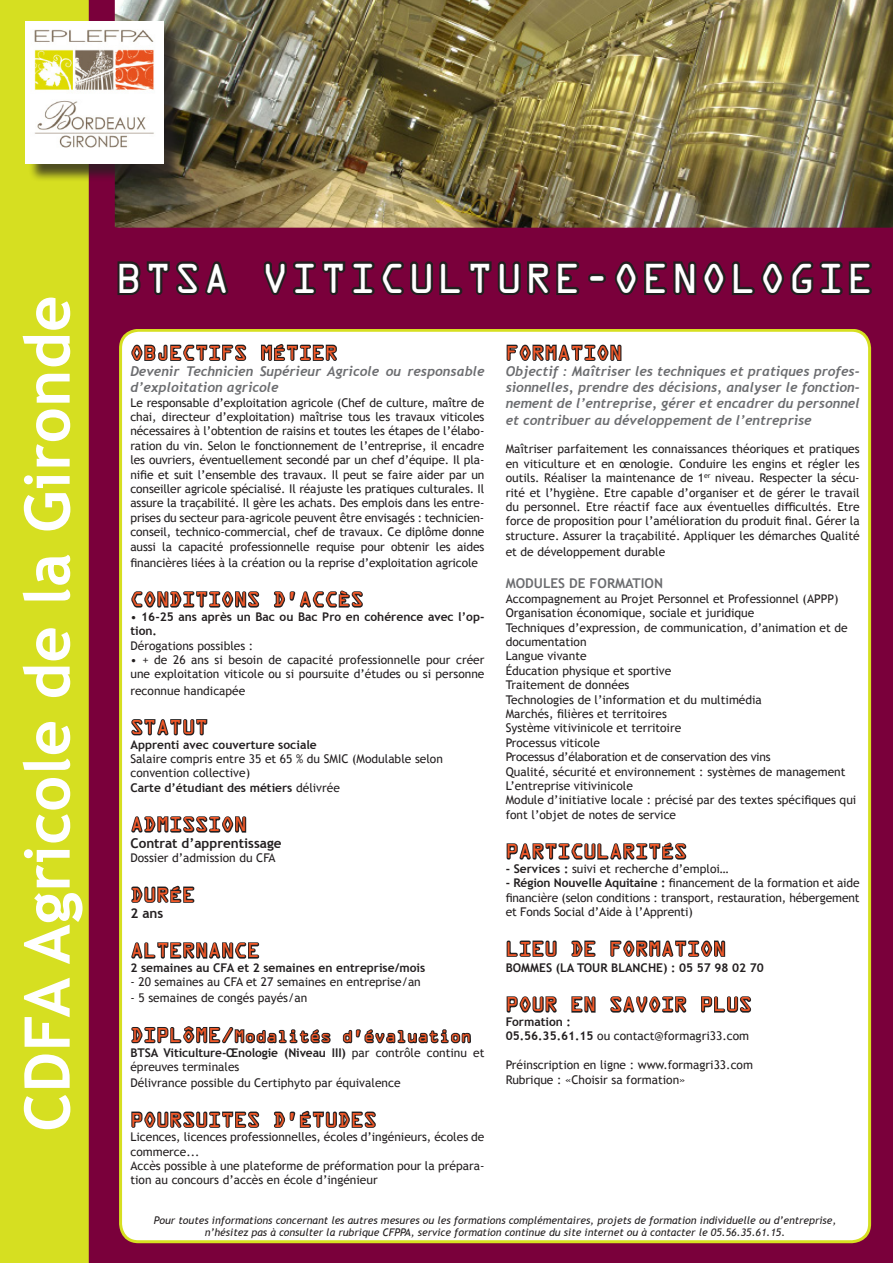
<style>
.page{position:relative;width:893px;height:1263px;background:#7a003b}
.page>*{position:absolute;margin:0;border:0;box-sizing:border-box;transform-origin:0 0}
.t1{font:700 63px "Trebuchet MS";letter-spacing:.01em;color:#fff}
.gd_titre_fiche{font:37.5px "OCRA Std";letter-spacing:.06em;color:#fff}
.titre_paragraphe{font:18px "OCRA Std";color:#f15929}
.titre_paragraphe-2{font:15px "OCRA Std";color:#f15929}
.t2{font:italic 700 13.5px/16.2px "Trebuchet";color:#6c6d70}
.t3{font:700 13.5px "Trebuchet MS";color:#231f20}
.t4{font:700 13.5px "Trebuchet MS";color:#6c6d70}
.t5{font:12px/14.4px "Trebuchet MS";color:#231f20}
.t6{font:700 12px/14.4px "Trebuchet MS";color:#231f20}
.t7{font:12px "Trebuchet MS";letter-spacing:-.02em;color:#231f20}
.t8{font:italic 10.5px "Trebuchet MS";color:#231f20}
.s1{font-weight:400}
.s2{font-size:18px}
.s3{font-weight:700}
</style>
<div class="page">
<div style="left:121px;top:330px;width:749px;height:912px;background:#fff;border-radius:18px"></div>
<svg style="left:117px;top:261px;width:112px;height:34px"></svg>
<svg style="left:263px;top:261px;width:317px;height:34px"></svg>
<div style="left:588px;top:274px;width:18px;height:9px;border:4px solid #231f20;border-radius:2px"></div>
<svg style="left:614px;top:261px;width:258px;height:34px"></svg>
<div style="left:0;top:0;width:89px;height:1263px;background:#d6df21"></div>
<img style="left:115px;top:0;width:778px;height:228px">
<svg style="left:131px;top:344px;width:116px;height:17px"></svg>
<svg style="left:261px;top:344px;width:76px;height:17px"></svg>
<svg style="left:131px;top:591px;width:129px;height:17px"></svg>
<svg style="left:273px;top:590px;width:90px;height:18px"></svg>
<svg style="left:131px;top:719px;width:77px;height:17px"></svg>
<svg style="left:131px;top:816px;width:116px;height:17px"></svg>
<svg style="left:131px;top:885px;width:340px;height:243px"></svg>
<svg style="left:506px;top:344px;width:116px;height:17px"></svg>
<svg style="left:506px;top:842px;width:181px;height:18px"></svg>
<svg style="left:506px;top:940px;width:51px;height:17px"></svg>
<svg style="left:571px;top:940px;width:25px;height:17px"></svg>
<svg style="left:610px;top:940px;width:116px;height:17px"></svg>
<svg style="left:506px;top:996px;width:51px;height:17px"></svg>
<svg style="left:571px;top:996px;width:25px;height:17px"></svg>
<svg style="left:610px;top:996px;width:77px;height:17px"></svg>
<svg style="left:701px;top:996px;width:51px;height:17px"></svg>
<div style="left:28px;top:24px;width:155px;height:158px;background:#231f20;opacity:.75"></div>
<div style="left:26px;top:21px;width:138px;height:142px;background:#fff"></div>
<img style="left:34px;top:30px;width:120px;height:118px">
<p class="t1" style="left:8px;top:1132px;width:838px;rotate:-90deg">CDFA Agricole de la Gironde</p>
<p class="gd_titre_fiche" style="left:116px;top:262px;width:760px">BTSA VITICULTURE-OENOLOGIE</p>
<p class="titre_paragraphe" style="left:130px;top:345px;width:209px">OBJECTIFS MÉTIER</p>
<p class="t2" style="left:130px;top:363px;width:355px">Devenir Technicien Supérieur Agricole ou responsable d’exploitation agricole</p>
<p class="t5" style="left:130px;top:395px;width:355px;text-align:justify">Le responsable d’exploitation agricole (Chef de culture, maître de chai, directeur d’exploitation) maîtrise tous les travaux viticoles nécessaires à l’obtention de raisins et toutes les étapes de l’élabo&shy;ration du vin. Selon le fonctionnement de l’entreprise, il encadre les ouvriers, éventuellement secondé par un chef d’équipe. Il pla&shy;nifie et suit l’ensemble des travaux. Il peut se faire aider par un conseiller agricole spécialisé. Il réajuste les pratiques culturales. Il assure la traçabilité. Il gère les achats. Des emplois dans les entre&shy;prises du secteur para-agricole peuvent être envisagés : technicien&shy;conseil, technico-commercial, chef de travaux. Ce diplôme donne aussi la capacité professionnelle requise pour obtenir les aides</p>
<p class="t5" style="left:130px;top:555px;width:349px">financières liées à la création ou la reprise d’exploitation agricole</p>
<p class="titre_paragraphe" style="left:130px;top:592px;width:235px">CONDITIONS D’ACCÈS</p>
<p class="t6" style="left:130px;top:609px;width:355px"><span class="s1">•</span> 16-25 ans après un Bac ou Bac Pro en cohérence avec l’op&shy;tion.</p>
<p class="t5" style="left:130px;top:638px;width:124px">Dérogations possibles :</p>
<p class="t5" style="left:130px;top:652px;width:355px">• + de 26 ans si besoin de capacité professionnelle pour créer une exploitation viticole ou si poursuite d’études ou si personne</p>
<p class="t5" style="left:130px;top:683px;width:116px">reconnue handicapée</p>
<p class="titre_paragraphe" style="left:130px;top:719px;width:79px">STATUT</p>
<p class="t6" style="left:130px;top:737px;width:188px">Apprenti avec couverture sociale</p>
<p class="t5" style="left:130px;top:751px;width:314px">Salaire compris entre 35 et 65 % du SMIC (Modulable selon</p>
<p class="t5" style="left:130px;top:766px;width:121px">convention collective)</p>
<p class="t6" style="left:130px;top:780px;width:211px">Carte d’étudiant des métiers <span class="s1">délivrée</span></p>
<p class="titre_paragraphe" style="left:130px;top:817px;width:118px">ADMISSION</p>
<p class="t3" style="left:130px;top:834px;width:153px">Contrat d’apprentissage</p>
<p class="t5" style="left:130px;top:850px;width:147px">Dossier d’admission du CFA</p>
<p class="titre_paragraphe" style="left:130px;top:887px;width:66px">DURÉE</p>
<p class="t3" style="left:130px;top:905px;width:34px">2 ans</p>
<p class="titre_paragraphe" style="left:130px;top:943px;width:131px">ALTERNANCE</p>
<p class="t6" style="left:130px;top:960px;width:296px">2 semaines au CFA et 2 semaines en entreprise/mois</p>
<p class="t5" style="left:130px;top:975px;width:292px">- 20 semaines au CFA et 27 semaines en entreprise/an</p>
<p class="t5" style="left:130px;top:991px;width:178px">- 5 semaines de congés payés/an</p>
<p class="titre_paragraphe-2" style="left:130px;top:1030px;width:343px"><span class="s2">DIPLÔME/</span>Modalités d’évaluation</p>
<p class="t5" style="left:130px;top:1045px;width:355px"><span class="s3">BTSA Viticulture-Œnologie (Niveau III)</span> par contrôle continu et épreuves terminales</p>
<p class="t5" style="left:130px;top:1075px;width:272px">Délivrance possible du Certiphyto par équivalence</p>
<p class="titre_paragraphe" style="left:130px;top:1112px;width:248px">POURSUITES D’ÉTUDES</p>
<p class="t5" style="left:130px;top:1129px;width:355px">Licences, licences professionnelles, écoles d’ingénieurs, écoles de commerce...</p>
<p class="t5" style="left:130px;top:1158px;width:355px">Accès possible à une plateforme de préformation pour la prépara&shy;tion au concours d’accès en école d’ingénieur</p>
<p class="titre_paragraphe" style="left:506px;top:345px;width:118px">FORMATION</p>
<p class="t2" style="left:506px;top:363px;width:355px;text-align:justify">Objectif : Maîtriser les techniques et pratiques profes&shy;sionnelles, prendre des décisions, analyser le fonction&shy;nement de l’entreprise, gérer et encadrer du personnel et contribuer au développement de l’entreprise</p>
<p class="t5" style="left:506px;top:442px;width:355px;text-align:justify">Maîtriser parfaitement les connaissances théoriques et pratiques en viticulture et en œnologie. Conduire les engins et régler les outils. Réaliser la maintenance de 1<sup>er</sup> niveau. Respecter la sécu&shy;rité et l’hygiène. Etre capable d’organiser et de gérer le travail du personnel. Etre réactif face aux éventuelles difficultés. Etre force de proposition pour l’amélioration du produit final. Gérer la structure. Assurer la traçabilité. Appliquer les démarches Qualité</p>
<p class="t5" style="left:506px;top:544px;width:161px">et de développement durable</p>
<p class="t4" style="left:506px;top:575px;width:159px">MODULES DE FORMATION</p>
<p class="t5" style="left:506px;top:591px;width:334px">Accompagnement au Projet Personnel et Professionnel (APPP)</p>
<p class="t5" style="left:506px;top:606px;width:250px">Organisation économique, sociale et juridique</p>
<p class="t5" style="left:506px;top:620px;width:344px">Techniques d’expression, de communication, d’animation et de documentation</p>
<p class="t5" style="left:506px;top:649px;width:82px">Langue vivante</p>
<p class="t5" style="left:506px;top:663px;width:167px">Éducation physique et sportive</p>
<p class="t5" style="left:506px;top:678px;width:125px">Traitement de données</p>
<p class="t5" style="left:506px;top:692px;width:258px">Technologies de l’information et du multimédia</p>
<p class="t5" style="left:506px;top:706px;width:163px">Marchés, filières et territoires</p>
<p class="t5" style="left:506px;top:721px;width:177px">Système vitivinicole et territoire</p>
<p class="t5" style="left:506px;top:735px;width:96px">Processus viticole</p>
<p class="t7" style="left:506px;top:749px;width:266px">Processus d’élaboration et de conservation des vins</p>
<p class="t5" style="left:506px;top:764px;width:341px">Qualité, sécurité et environnement : systèmes de management</p>
<p class="t5" style="left:506px;top:778px;width:129px">L’entreprise vitivinicole</p>
<p class="t5" style="left:506px;top:793px;width:352px">Module d’initiative locale : précisé par des textes spécifiques qui font l’objet de notes de service</p>
<p class="titre_paragraphe" style="left:506px;top:844px;width:183px">PARTICULARITÉS</p>
<p class="t5" style="left:506px;top:861px;width:224px"><span class="s3">- Services :</span> suivi et recherche d’emploi…</p>
<p class="t5" style="left:506px;top:876px;width:355px;text-align:justify"><span class="s3">- Région Nouvelle Aquitaine :</span> financement de la formation et aide financière (selon conditions : transport, restauration, hébergement et Fonds Social d’Aide à l’Apprenti)</p>
<p class="titre_paragraphe" style="left:506px;top:941px;width:222px">LIEU DE FORMATION</p>
<p class="t6" style="left:506px;top:960px;width:260px">BOMMES (LA TOUR BLANCHE) : 05 57 98 02 70</p>
<p class="titre_paragraphe" style="left:506px;top:997px;width:248px">POUR EN SAVOIR PLUS</p>
<p class="t6" style="left:506px;top:1014px;width:67px">Formation :</p>
<p class="t5" style="left:506px;top:1029px;width:245px"><span class="s3">05.56.35.61.15</span> ou contact@formagri33.com</p>
<p class="t5" style="left:506px;top:1057px;width:249px">Préinscription en ligne : www.formagri33.com</p>
<p class="t5" style="left:506px;top:1072px;width:181px">Rubrique : «Choisir sa formation»</p>
<p class="t8" style="left:154px;top:1213px;width:684px">Pour toutes informations concernant les autres mesures ou les formations complémentaires, projets de formation individuelle ou d’entreprise,</p>
<p class="t8" style="left:776px;top:1226px;width:7px">0</p>
<p class="t8" style="left:205px;top:1226px;width:582px">n’hésitez pas à consulter la rubrique CFPPA, service formation continue du site internet ou à contacter le 05.56.35.61.15.</p>
</div>
